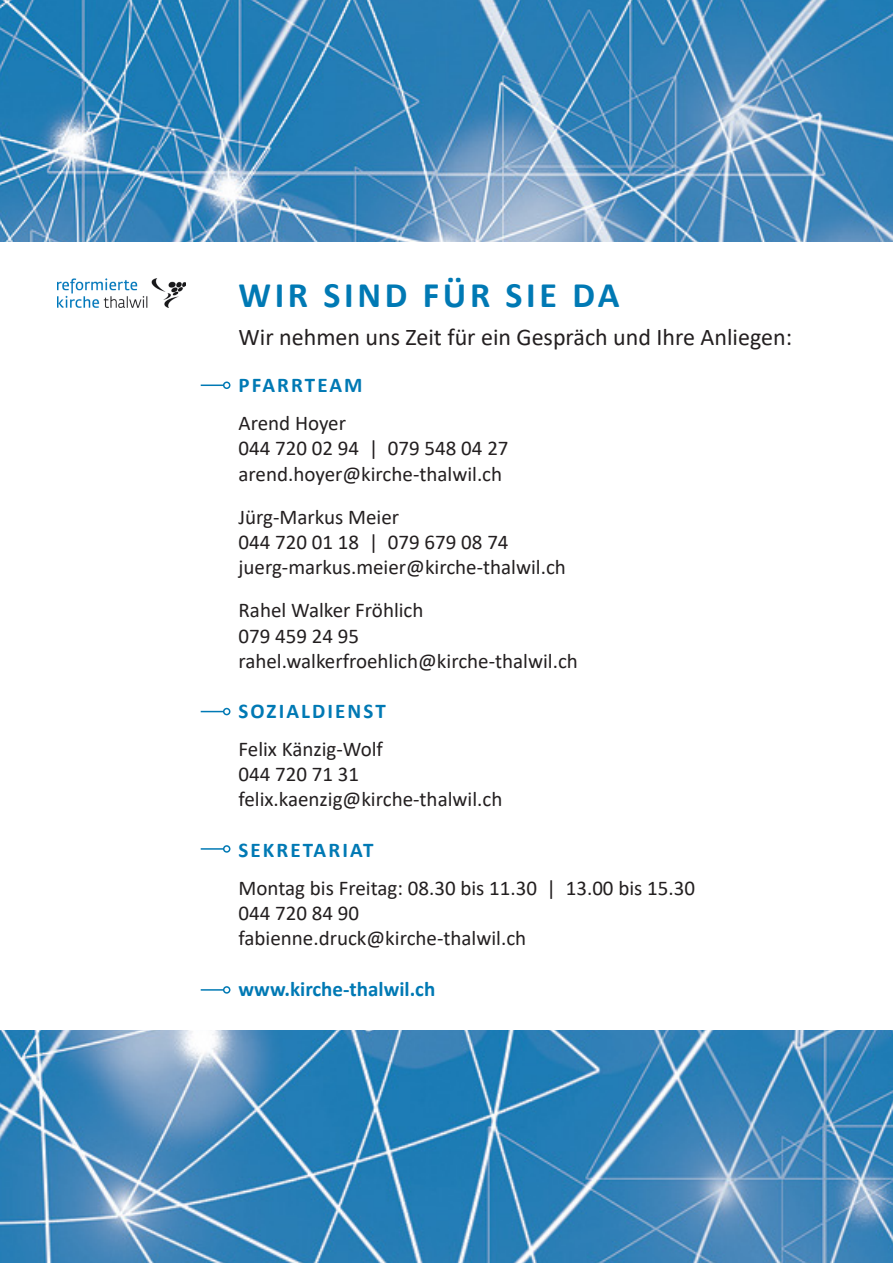
<style>
.page{position:relative;width:893px;height:1263px;background:#fff}
.page>*{position:absolute;margin:0;border:0;box-sizing:border-box;transform-origin:0 0}
.t1{font:700 36px "Calibri";letter-spacing:.1em;color:#0079b4}
.t2{font:24px "Calibri";color:#231f20}
.t3{font:21px "Calibri";color:#231f20}
.t4{font:700 21px "Calibri";letter-spacing:.1em;color:#0079b4}
.t5{font:700 21px "Calibri";color:#0079b4}
</style>
<div class="page">
<img style="left:0;top:0;width:893px;height:1263px">
<div style="left:0;top:242px;width:893px;height:787px;background:#fff"></div>
<img style="left:58px;top:279px;width:127px;height:28px">
<hr style="left:201px;top:384px;width:23px;height:2px;background:#0079b4">
<div style="left:223px;top:381px;width:7px;height:8px;border:2px solid #0079b4;border-radius:50%"></div>
<svg style="left:201px;top:711px;width:22px;height:1px"></svg>
<div style="left:223px;top:708px;width:7px;height:7px;border:2px solid #0079b4;border-radius:50%"></div>
<hr style="left:201px;top:848px;width:23px;height:2px;background:#0079b4">
<div style="left:223px;top:845px;width:7px;height:8px;border:2px solid #0079b4;border-radius:50%"></div>
<hr style="left:201px;top:989px;width:23px;height:2px;background:#0079b4">
<div style="left:223px;top:986px;width:7px;height:8px;border:2px solid #0079b4;border-radius:50%"></div>
<p class="t1" style="left:239px;top:269px;width:383px">WIR SIND FÜR SIE DA</p>
<p class="t2" style="left:239px;top:321px;width:555px">Wir nehmen uns Zeit für ein Gespräch und Ihre Anliegen:</p>
<p class="t4" style="left:239px;top:371px;width:126px">PFARRTEAM</p>
<p class="t3" style="left:239px;top:409px;width:109px">Arend Hoyer</p>
<p class="t3" style="left:239px;top:434px;width:272px">044 720 02 94 | 079 548 04 27</p>
<p class="t3" style="left:239px;top:459px;width:265px">arend.hoyer@kirche-thalwil.ch</p>
<p class="t3" style="left:239px;top:502px;width:162px">Jürg-Markus Meier</p>
<p class="t3" style="left:239px;top:527px;width:272px">044 720 01 18 | 079 679 08 74</p>
<p class="t3" style="left:239px;top:553px;width:329px">juerg-markus.meier@kirche-thalwil.ch</p>
<p class="t3" style="left:239px;top:596px;width:186px">Rahel Walker Fröhlich</p>
<p class="t3" style="left:239px;top:621px;width:122px">079 459 24 95</p>
<p class="t3" style="left:239px;top:646px;width:341px">rahel.walkerfroehlich@kirche-thalwil.ch</p>
<p class="t4" style="left:239px;top:696px;width:149px">SOZIALDIENST</p>
<p class="t3" style="left:239px;top:734px;width:146px">Felix Känzig-Wolf</p>
<p class="t3" style="left:239px;top:760px;width:122px">044 720 71 31</p>
<p class="t3" style="left:239px;top:785px;width:265px">felix.kaenzig@kirche-thalwil.ch</p>
<p class="t4" style="left:239px;top:835px;width:137px">SEKRETARIAT</p>
<p class="t3" style="left:239px;top:873px;width:458px">Montag bis Freitag: 08.30 bis 11.30 | 13.00 bis 15.30</p>
<p class="t3" style="left:239px;top:898px;width:122px">044 720 84 90</p>
<p class="t3" style="left:239px;top:923px;width:289px">fabienne.druck@kirche-thalwil.ch</p>
<p class="t5" style="left:239px;top:974px;width:198px">www.kirche-thalwil.ch</p>
</div>
